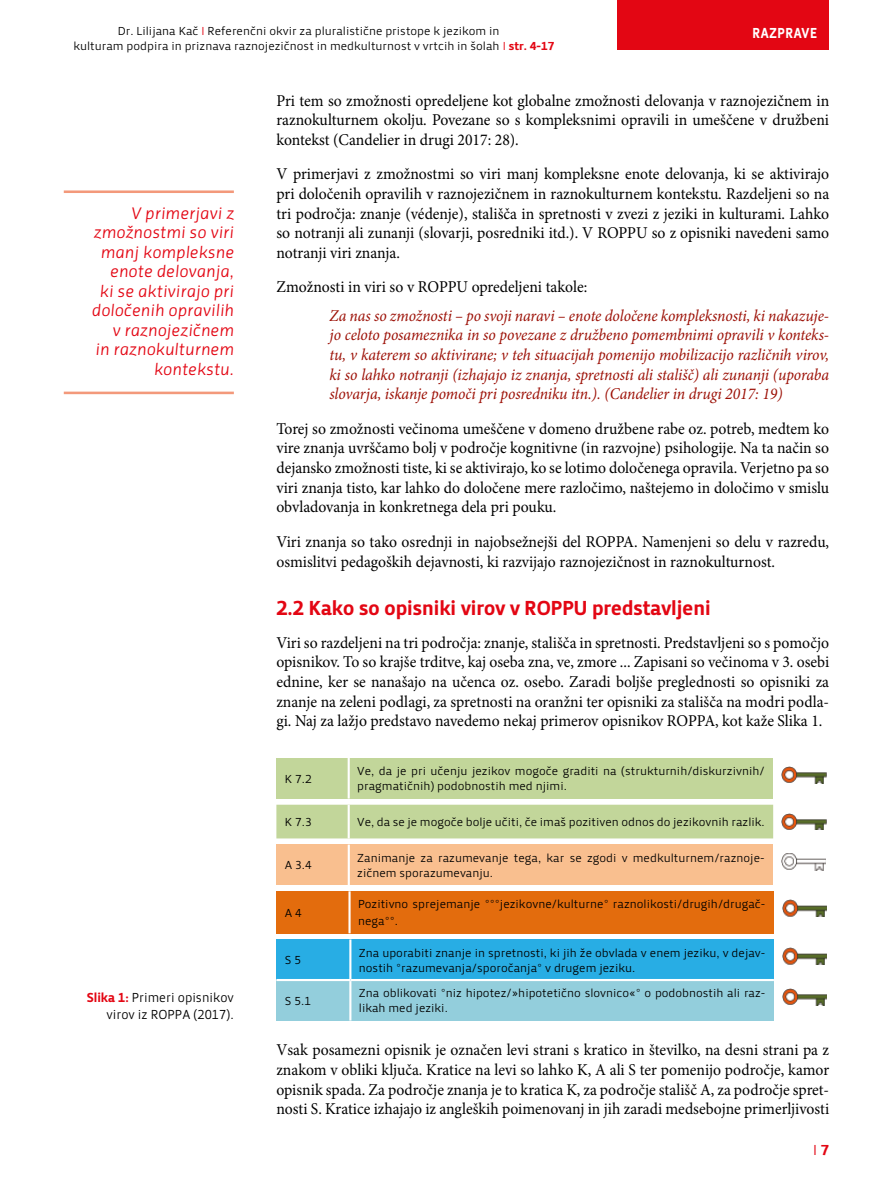
<style>
.page{position:relative;width:893px;height:1191px;background:#fff}
.page>*{position:absolute;margin:0;border:0;box-sizing:border-box;transform-origin:0 0}
.t1{font:21px "Priva Four Pro";color:#e30613;scale:.95 1}
.t2{font:17.25px/19.5px "Priva One Italic Pro";color:#e30613;text-align:right;scale:.95 1}
.t3{font:16.5px/19.6px "Minion Pro";color:#000;text-align:justify;scale:.95 1}
.t4{font:italic 16.5px/19.6px "Minion Pro";letter-spacing:-.005em;color:#9c1006;text-align:justify;scale:.95 1}
.t5{font:15px "Priva Four Pro";letter-spacing:.05em;color:#fff;scale:.85 1}
.t6{font:15px "Priva One Pro";color:#e30613}
.t7{font:13.5px/16.5px "Priva One Pro";color:#000;text-align:right;scale:.95 1}
.t8{font:12px/15px "Priva One Pro";color:#000}
.s1{color:#e30613}
.s2{font-family:"Priva Four Pro";color:#e30613}
.s3{font-family:"Priva Four Pro"}
</style>
<div class="page">
<div style="left:617px;top:0;width:212px;height:50px;background:#e30613"></div>
<div style="left:276px;top:758px;width:73px;height:40px;background:#c2d69a"></div>
<div style="left:349px;top:758px;width:424px;height:40px;background:#c2d69a"></div>
<hr style="left:348px;top:758px;width:2px;height:40px;background:#fff">
<img style="left:782px;top:766px;width:44px;height:17px">
<div style="left:276px;top:804px;width:497px;height:34px;background:#c2d69a"></div>
<hr style="left:348px;top:804px;width:2px;height:34px;background:#fff">
<img style="left:782px;top:813px;width:44px;height:17px">
<div style="left:276px;top:844px;width:73px;height:41px;background:#f9bf8f"></div>
<div style="left:349px;top:844px;width:424px;height:41px;background:#f9bf8f"></div>
<hr style="left:348px;top:844px;width:2px;height:41px;background:#fff">
<img style="left:782px;top:853px;width:44px;height:17px">
<div style="left:276px;top:891px;width:74px;height:42px;background:#e36c0d"></div>
<div style="left:350px;top:891px;width:424px;height:42px;background:#e36c0d"></div>
<hr style="left:348px;top:891px;width:3px;height:42px;background:#fff">
<img style="left:782px;top:899px;width:45px;height:17px">
<div style="left:276px;top:939px;width:74px;height:41px;background:#28ade4"></div>
<div style="left:350px;top:939px;width:424px;height:41px;background:#28ade4"></div>
<div style="left:276px;top:980px;width:74px;height:40px;background:#93cedc"></div>
<div style="left:350px;top:980px;width:424px;height:40px;background:#93cedc"></div>
<hr style="left:349px;top:939px;width:2px;height:40px;background:#fff">
<hr style="left:276px;top:979px;width:74px;height:2px;background:#fff">
<hr style="left:350px;top:979px;width:424px;height:2px;background:#fff">
<hr style="left:349px;top:981px;width:2px;height:39px;background:#fff">
<img style="left:782px;top:948px;width:45px;height:16px">
<img style="left:782px;top:988px;width:45px;height:17px">
<hr style="left:64px;top:190px;width:170px;height:3px;background:#f3997b">
<hr style="left:64px;top:391px;width:170px;height:3px;background:#f3997b">
<p class="t8" style="left:73px;top:23px;width:483px;text-indent:44px">Dr. Lilijana Kač <span class="s1">I</span> Referenčni okvir za pluralistične pristope k jezikom in<br>kulturam podpira in priznava raznojezičnost in medkulturnost v vrtcih in šolah <span class="s1">I</span> <span class="s2">str. 4-17</span></p>
<p class="t5" style="left:752px;top:23px;width:78px">RAZPRAVE</p>
<p class="t2" style="left:92px;top:203px;width:151px">V primerjavi z zmožnostmi so viri manj kompleksne enote delovanja,<br>ki se aktivirajo pri določenih opravilih v raznojezičnem<br>in raznokulturnem kontekstu.</p>
<p class="t7" style="left:87px;top:989px;width:156px"><span class="s2">Slika 1:</span> Primeri opisnikov virov iz ROPPA (2017).</p>
<p class="t3" style="left:276px;top:91px;width:583px">Pri tem so zmožnosti opredeljene kot globalne zmožnosti delovanja v raznojezičnem in raznokulturnem okolju. Povezane so s kompleksnimi opravili in umeščene v družbeni kontekst (Candelier in drugi 2017: 28).</p>
<p class="t3" style="left:276px;top:164px;width:583px">V primerjavi z zmožnostmi so viri manj kompleksne enote delovanja, ki se aktivirajo pri določenih opravilih v raznojezičnem in raznokulturnem kontekstu. Razdeljeni so na tri področja: znanje (védenje), stališča in spretnosti v zvezi z jeziki in kulturami. Lahko so notranji ali zunanji (slovarji, posredniki itd.). V ROPPU so z opisniki navedeni samo notranji viri znanja.</p>
<p class="t3" style="left:276px;top:277px;width:329px">Zmožnosti in viri so v ROPPU opredeljeni takole:</p>
<p class="t4" style="left:329px;top:305px;width:527px">Za nas so zmožnosti – po svoji naravi – enote določene kompleksnosti, ki nakazuje&shy;jo celoto posameznika in so povezane z družbeno pomembnimi opravili v konteks&shy;tu, v katerem so aktivirane; v teh situacijah pomenijo mobilizacijo različnih virov, ki so lahko notranji (izhajajo iz znanja, spretnosti ali stališč) ali zunanji (uporaba slovarja, iskanje pomoči pri posredniku itn.). (Candelier in drugi 2017: 19)</p>
<p class="t3" style="left:276px;top:419px;width:583px">Torej so zmožnosti večinoma umeščene v domeno družbene rabe oz. potreb, medtem ko vire znanja uvrščamo bolj v področje kognitivne (in razvojne) psihologije. Na ta način so dejansko zmožnosti tiste, ki se aktivirajo, ko se lotimo določenega opravila. Verjetno pa so viri znanja tisto, kar lahko do določene mere razločimo, naštejemo in določimo v smislu obvladovanja in konkretnega dela pri pouku.</p>
<p class="t3" style="left:276px;top:532px;width:583px">Viri znanja so tako osrednji in najobsežnejši del ROPPA. Namenjeni so delu v razredu, osmislitvi pedagoških dejavnosti, ki razvijajo raznojezičnost in raznokulturnost.</p>
<p class="t1" style="left:276px;top:595px;width:459px">2.2 Kako so opisniki virov v ROPPU predstavljeni</p>
<p class="t3" style="left:276px;top:633px;width:583px">Viri so razdeljeni na tri področja: znanje, stališča in spretnosti. Predstavljeni so s pomočjo opisnikov. To so krajše trditve, kaj oseba zna, ve, zmore ... Zapisani so večinoma v 3. osebi ednine, ker se nanašajo na učenca oz. osebo. Zaradi boljše preglednosti so opisniki za znanje na zeleni podlagi, za spretnosti na oranžni ter opisniki za stališča na modri podla&shy;gi. Naj za lažjo predstavo navedemo nekaj primerov opisnikov ROPPA, kot kaže Slika 1.</p>
<p class="t8" style="left:285px;top:771px;width:28px">K 7.2</p>
<p class="t8" style="left:357px;top:763px;width:409px">Ve, da je pri učenju jezikov mogoče graditi na (strukturnih/diskurzivnih/ pragmatičnih) podobnostih med njimi.</p>
<p class="t8" style="left:285px;top:814px;width:28px">K 7.3</p>
<p class="t8" style="left:357px;top:814px;width:409px">Ve, da se je mogoče bolje učiti, če imaš pozitiven odnos do jezikovnih razlik.</p>
<p class="t8" style="left:285px;top:857px;width:28px">A 3.4</p>
<p class="t8" style="left:357px;top:850px;width:409px">Zanimanje za razumevanje tega, kar se zgodi v medkulturnem/raznoje&shy;zičnem sporazumevanju.</p>
<p class="t8" style="left:285px;top:905px;width:19px">A 4</p>
<p class="t8" style="left:358px;top:896px;width:409px;line-height:16.5px">Pozitivno sprejemanje °°°jezikovne/kulturne° raznolikosti/drugih/drugač&shy;nega°°.</p>
<p class="t8" style="left:285px;top:952px;width:18px">S 5</p>
<p class="t8" style="left:359px;top:945px;width:408px">Zna uporabiti znanje in spretnosti, ki jih že obvlada v enem jeziku, v dejav&shy;nostih °razumevanja/sporočanja° v drugem jeziku.</p>
<p class="t8" style="left:285px;top:993px;width:28px">S 5.1</p>
<p class="t8" style="left:359px;top:985px;width:408px">Zna oblikovati °niz hipotez/»hipotetično slovnico«° o podobnostih ali raz&shy;likah med jeziki.</p>
<p class="t3" style="left:276px;top:1040px;width:583px">Vsak posamezni opisnik je označen levi strani s kratico in številko, na desni strani pa z znakom v obliki ključa. Kratice na levi so lahko K, A ali S ter pomenijo področje, kamor opisnik spada. Za področje znanja je to kratica K, za področje stališč A, za področje spret&shy;nosti S. Kratice izhajajo iz angleških poimenovanj in jih zaradi medsebojne primerljivosti</p>
<p class="t6" style="left:813px;top:1140px;width:17px">I<span class="s3">7</span></p>
</div>
